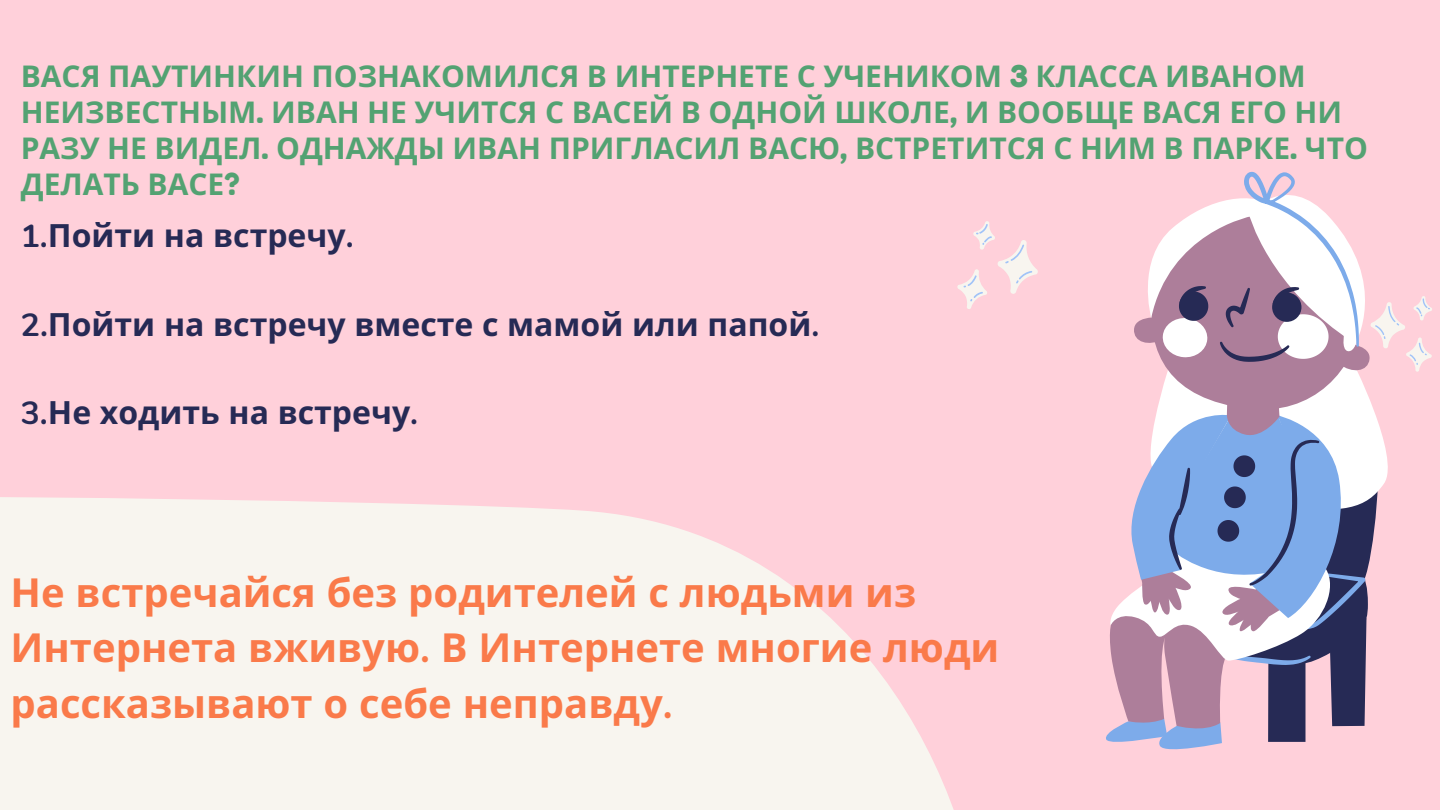
<style>
.page{position:relative;width:1440px;height:810px;background:#ffd0da}
.page>*{position:absolute;margin:0;border:0;box-sizing:border-box;transform-origin:0 0}
.t1{font:700 40px/55.5px "Noto Sans";color:#fa7a4a}
.t2{font:700 32px "Noto Sans";color:#262a55}
.t3{font:700 30px/36px "Noto Sans";color:#53a272}
.s1{font-family:"Fredoka One";font-weight:400}
.s2{font-family:"Nunito"}
</style>
<div class="page">
<svg style="left:0;top:497px;width:954px;height:313px;background:#f8f0ec"></svg>
<svg style="left:957px;top:221px;width:81px;height:88px"></svg>
<svg style="left:1106px;top:171px;width:326px;height:579px"></svg>
<p class="t3" style="left:21px;top:57px;width:1349px">ВАСЯ ПАУТИНКИН ПОЗНАКОМИЛСЯ В ИНТЕРНЕТЕ С УЧЕНИКОМ <span class="s1">3</span> КЛАССА ИВАНОМ НЕИЗВЕСТНЫМ<span class="s1">.</span> ИВАН НЕ УЧИТСЯ С ВАСЕЙ В ОДНОЙ ШКОЛЕ<span class="s1">,</span> И ВООБЩЕ ВАСЯ ЕГО НИ РАЗУ НЕ ВИДЕЛ<span class="s1">.</span> ОДНАЖДЫ ИВАН ПРИГЛАСИЛ ВАСЮ<span class="s1">,</span> ВСТРЕТИТСЯ С НИМ В ПАРКЕ<span class="s1">.</span> ЧТО ДЕЛАТЬ ВАСЕ<span class="s1">?</span></p>
<p class="t2" style="left:21px;top:213px;width:334px"><span class="s2">1.</span>Пойти на встречу<span class="s2">.</span></p>
<p class="t2" style="left:21px;top:302px;width:800px"><span class="s2">2.</span>Пойти на встречу вместе с мамой или папой<span class="s2">.</span></p>
<p class="t2" style="left:21px;top:390px;width:399px"><span class="s2">3.</span>Не ходить на встречу<span class="s2">.</span></p>
<p class="t1" style="left:11px;top:564px;width:990px">Не встречайся без родителей с людьми из<br>Интернета вживую<span class="s2">.</span> В Интернете многие люди рассказывают о себе неправду<span class="s2">.</span></p>
</div>
